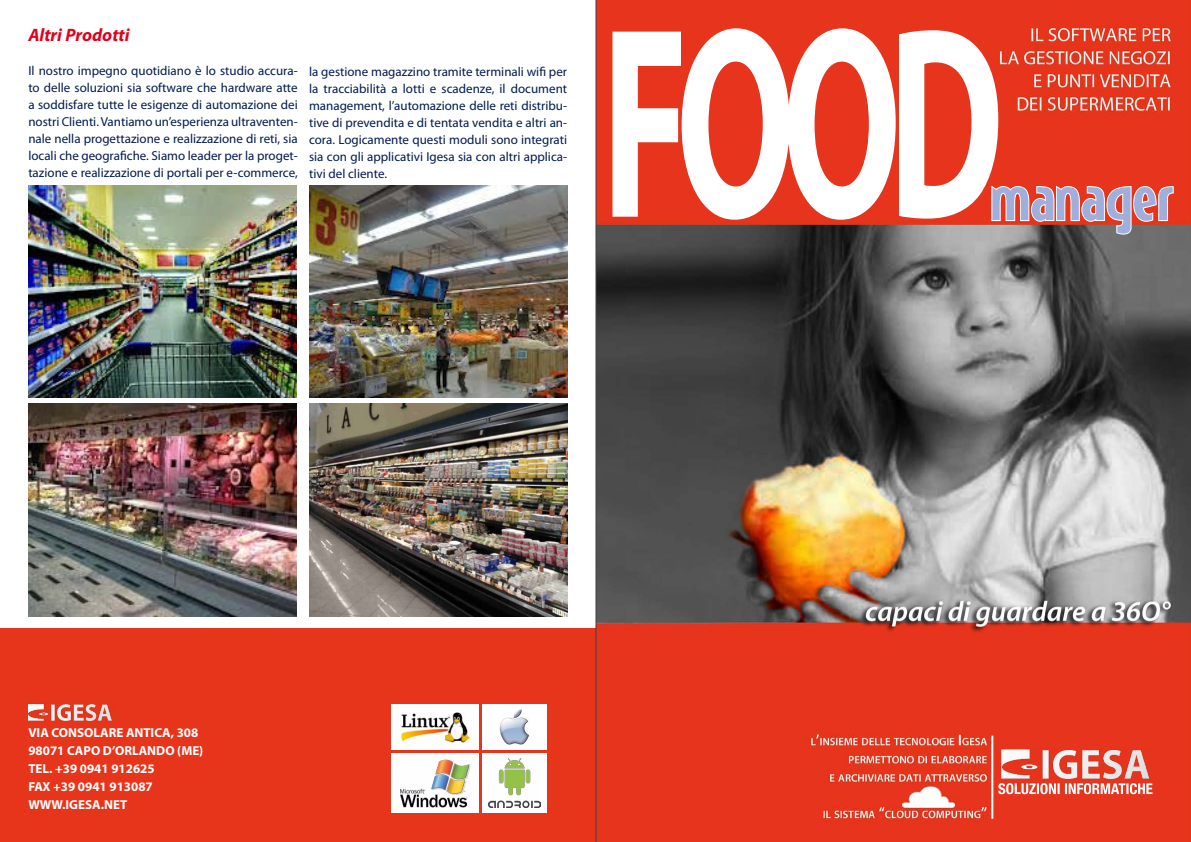
<style>
.page{position:relative;width:1191px;height:842px;background:#fff}
.page>*{position:absolute;margin:0;border:0;box-sizing:border-box;transform-origin:0 0}
.t1{font:italic 700 18px "Myriad Pro";color:#e2001a}
.t2{font:13px/17px "Myriad Pro";color:#011a50;text-align:justify}
.t3{font:700 13px/18px "Myriad Pro";color:#fff}
</style>
<div class="page">
<div style="left:0;top:629px;width:595px;height:213px;background:#e7351b"></div>
<div style="left:391px;top:704px;width:88px;height:46px;background:#fff"></div>
<img style="left:400px;top:713px;width:70px;height:30px">
<div style="left:391px;top:753px;width:88px;height:60px;background:#fff"></div>
<img style="left:400px;top:759px;width:71px;height:49px">
<div style="left:482px;top:704px;width:64px;height:46px;background:#fff"></div>
<img style="left:499px;top:709px;width:30px;height:36px">
<div style="left:482px;top:753px;width:64px;height:60px;background:#fff"></div>
<img style="left:488px;top:759px;width:53px;height:49px">
<svg style="left:595px;top:0;width:596px;height:842px;background:#a35548"></svg>
<svg style="left:998px;top:783px;width:154px;height:11px"></svg>
<img style="left:998px;top:748px;width:154px;height:31px">
<img style="left:28px;top:703px;width:84px;height:18px">
<hr style="left:991px;top:736px;width:2px;height:83px;background:#fff">
<img style="left:28px;top:186px;width:268px;height:212px">
<img style="left:28px;top:404px;width:268px;height:212px">
<img style="left:309px;top:186px;width:258px;height:212px">
<img style="left:309px;top:404px;width:258px;height:212px">
<svg style="left:612px;top:28px;width:386px;height:192px"></svg>
<svg style="left:990px;top:185px;width:184px;height:50px;background:#b78893"></svg>
<h1 class="t1" style="left:28px;top:24px;width:103px">Altri Prodotti</h1>
<p class="t2" style="left:28px;top:62px;width:271px">Il nostro impegno quotidiano è lo studio accura&shy;to delle soluzioni sia software che hardware atte a soddisfare tutte le esigenze di automazione dei nostri Clienti. Vantiamo un’esperienza ultraventen&shy;nale nella progettazione e realizzazione di reti, sia locali che geografiche. Siamo leader per la proget&shy;tazione e realizzazione di portali per e-commerce,</p>
<p class="t2" style="left:309px;top:63px;width:259px">la gestione magazzino tramite terminali wifi per la tracciabilità a lotti e scadenze, il document management, l’automazione delle reti distribu&shy;tive di prevendita e di tentata vendita e altri an&shy;cora. Logicamente questi moduli sono integrati sia con gli applicativi Igesa sia con altri applica&shy;tivi del cliente.</p>
<p class="t3" style="left:28px;top:723px;width:176px">VIA CONSOLARE ANTICA, 308<br>98071 CAPO D’ORLANDO (ME)<br>TEL. +39 0941 912625<br>FAX +39 0941 913087<br>WWW.IGESA.NET</p>
</div>
